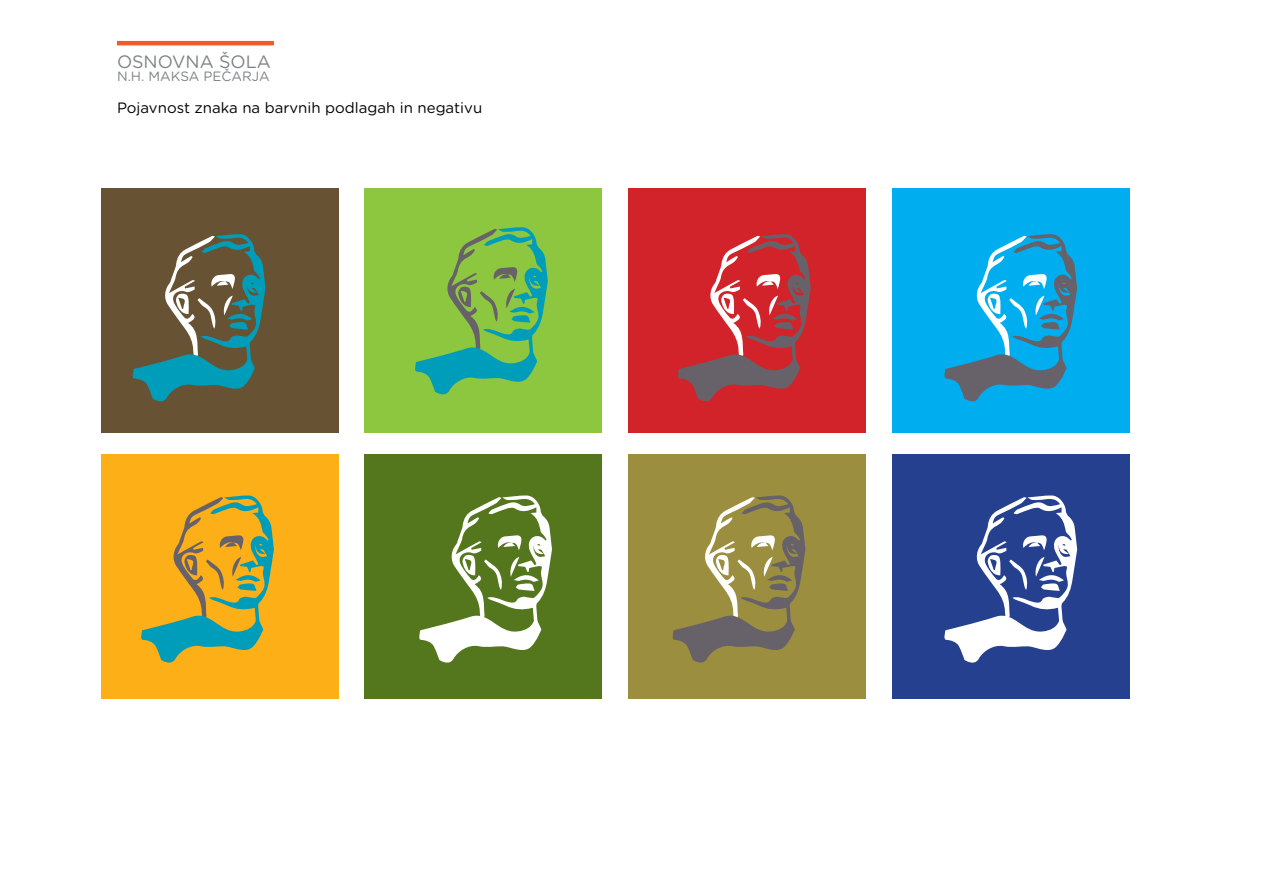
<style>
.page{position:relative;width:1263px;height:893px;background:#fff}
.page>*{position:absolute;margin:0;border:0;box-sizing:border-box;transform-origin:0 0}
.t1{font:17.85px "Gotham Rounded";color:#808285}
.t2{font:15px "Gotham Rounded";color:#000}
.t3{font:13.5px "Gotham Rounded";color:#808285}
</style>
<div class="page">
<div style="left:101px;top:189px;width:238px;height:244px;background:#675333"></div>
<div style="left:101px;top:454px;width:238px;height:244px;background:#fcaf17"></div>
<div style="left:364px;top:189px;width:238px;height:244px;background:#8dc63f"></div>
<div style="left:364px;top:454px;width:238px;height:244px;background:#54771e"></div>
<div style="left:628px;top:189px;width:238px;height:244px;background:#d2232a"></div>
<div style="left:628px;top:454px;width:238px;height:244px;background:#9b8e3f"></div>
<div style="left:892px;top:189px;width:238px;height:244px;background:#00aeef"></div>
<div style="left:892px;top:454px;width:238px;height:244px;background:#25408f"></div>
<hr style="left:117px;top:41px;width:157px;height:4px;background:#f15a29">
<svg style="left:415px;top:227px;width:133px;height:168px"></svg>
<svg style="left:141px;top:495px;width:133px;height:168px"></svg>
<svg style="left:132px;top:234px;width:133px;height:168px"></svg>
<svg style="left:678px;top:234px;width:133px;height:168px"></svg>
<svg style="left:944px;top:234px;width:133px;height:168px"></svg>
<svg style="left:944px;top:495px;width:133px;height:168px"></svg>
<svg style="left:672px;top:495px;width:133px;height:168px"></svg>
<svg style="left:419px;top:495px;width:133px;height:168px"></svg>
<p class="t1" style="left:117px;top:49px;width:155px">Osnovna šola</p>
<p class="t3" style="left:117px;top:67px;width:154px">n.h. Maksa Pečarja</p>
<p class="t2" style="left:117px;top:97px;width:367px">Pojavnost znaka na barvnih podlagah in negativu</p>
</div>
